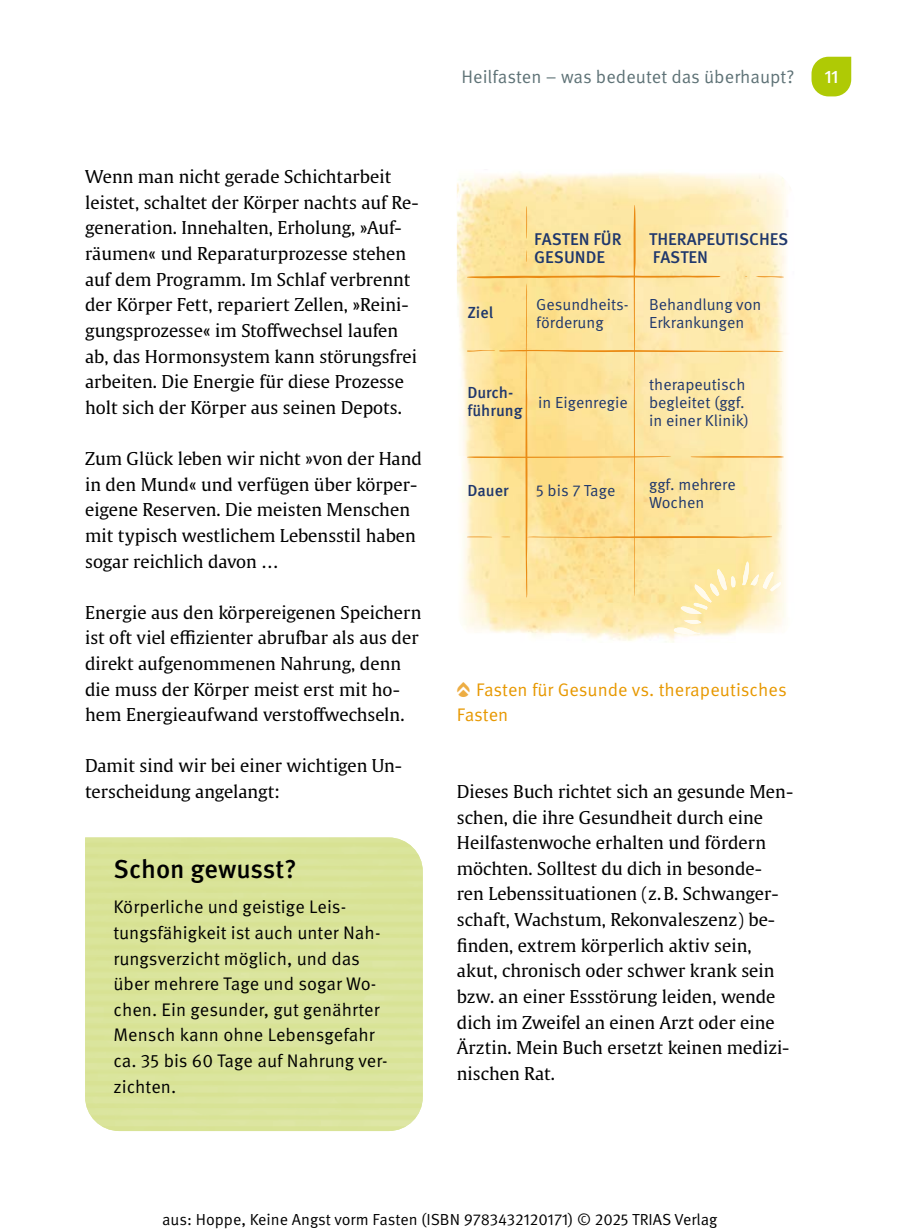
<style>
.page{position:relative;width:908px;height:1231px;background:#fff}
.page>*{position:absolute;margin:0;border:0;box-sizing:border-box;transform-origin:0 0}
.t1{font:500 26px "Meta Pro";letter-spacing:-.005em;color:#000}
.t2{font:18.2px/25.6px "Meta Pro Norm";letter-spacing:.005em;color:#000}
.t3{font:18.2px/25.6px "Meta Pro Norm";color:#e79800}
.t4{font:18.2px "Meta Pro Norm";letter-spacing:.005em;color:#5e7276}
.t5{font:500 18.2px "Meta Pro";color:#fff}
.t6{font:17.6px/25.6px "Thieme Gulliver 2011";letter-spacing:.005em;color:#000}
.t7{font:500 17px/18px "Meta OT";color:#1f376c}
.t8{font:16px/18px "Meta OT Norm";color:#1f376c}
.t9{font:16px "Meta Pro Norm";color:#000}
.t10{font:500 16px/18px "Meta OT";color:#1f376c}
.s1{font-family:"MVS Buttons 2012";font-size:16.6px;color:#edad43}
</style>
<div class="page">
<img style="left:456px;top:172px;width:331px;height:470px">
<img style="left:679px;top:606px;width:22px;height:7px">
<img style="left:694px;top:597px;width:17px;height:5px">
<img style="left:693px;top:603px;width:14px;height:6px">
<svg style="left:466px;top:201px;width:317px;height:396px;background:#fce49f"></svg>
<img style="left:683px;top:620px;width:17px;height:3px">
<img style="left:673px;top:627px;width:26px;height:7px">
<svg style="left:811px;top:57px;width:39px;height:39px;background:#b8d021"></svg>
<p class="t6" style="left:85px;top:163px;width:335px">Wenn man nicht gerade Schichtarbeit leistet, schaltet der Körper nachts auf Re&shy;generation. Innehalten, Erholung, »Auf&shy;räumen« und Reparaturprozesse stehen auf dem Programm. Im Schlaf verbrennt der Körper Fett, repariert Zellen, »Reini&shy;gungsprozesse« im Stoffwechsel laufen ab, das Hormonsystem kann störungsfrei arbeiten. Die Energie für diese Prozesse holt sich der Körper aus seinen Depots.</p>
<p class="t6" style="left:85px;top:445px;width:338px">Zum Glück leben wir nicht »von der Hand in den Mund« und verfügen über körper&shy;eigene Reserven. Die meisten Menschen mit typisch westlichem Lebensstil haben sogar reichlich davon …</p>
<p class="t6" style="left:85px;top:598px;width:338px">Energie aus den körpereigenen Speichern ist oft viel effizienter abrufbar als aus der direkt aufgenommenen Nahrung, denn die muss der Körper meist erst mit ho&shy;hem Energieaufwand verstoffwechseln.</p>
<p class="t6" style="left:85px;top:752px;width:318px">Damit sind wir bei einer wichtigen Un&shy;terscheidung angelangt:</p>
<h1 class="t1" style="left:113px;top:848px;width:184px">Schon gewusst?</h1>
<p class="t2" style="left:113px;top:892px;width:275px">Körperliche und geistige Leis&shy;tungsfähigkeit ist auch unter Nah&shy;rungsverzicht möglich, und das über mehrere Tage und sogar Wo&shy;chen. Ein gesunder, gut genährter<br>Mensch kann ohne Lebensgefahr ca. 35 bis 60 Tage auf Nahrung ver&shy;zichten.</p>
<p class="t4" style="left:461px;top:63px;width:334px">Heilfasten – was bedeutet das überhaupt?</p>
<p class="t5" style="left:824px;top:62px;width:15px">11</p>
<p class="t7" style="left:534px;top:230px;width:89px">FASTEN FÜR<br>GESUNDE</p>
<p class="t10" style="left:467px;top:304px;width:27px">Ziel</p>
<p class="t8" style="left:536px;top:296px;width:94px">Gesundheits&shy;förderung</p>
<p class="t10" style="left:467px;top:384px;width:57px">Durch&shy;führung</p>
<p class="t8" style="left:538px;top:394px;width:91px">in Eigenregie</p>
<p class="t10" style="left:467px;top:482px;width:43px">Dauer</p>
<p class="t8" style="left:536px;top:482px;width:81px">5 bis 7 Tage</p>
<p class="t7" style="left:648px;top:230px;width:141px">THERAPEUTISCHES<br>FASTEN</p>
<p class="t8" style="left:648px;top:296px;width:114px">Behandlung von<br>Erkrankungen</p>
<p class="t8" style="left:648px;top:376px;width:102px">therapeutisch begleitet (ggf. in einer Klinik)</p>
<p class="t8" style="left:648px;top:476px;width:88px">ggf. mehrere<br>Wochen</p>
<p class="t3" style="left:456px;top:675px;width:331px"><span class="s1">Ô</span> Fasten für Gesunde vs. therapeutisches<br>Fasten</p>
<p class="t6" style="left:456px;top:777px;width:338px">Dieses Buch richtet sich an gesunde Men&shy;schen, die ihre Gesundheit durch eine Heilfastenwoche erhalten und fördern möchten. Solltest du dich in besonde&shy;ren Lebenssituationen (z.B. Schwanger&shy;schaft, Wachstum, Rekonvaleszenz) be&shy;finden, extrem körperlich aktiv sein, akut, chronisch oder schwer krank sein bzw. an einer Essstörung leiden, wende dich im Zweifel an einen Arzt oder eine Ärztin. Mein Buch ersetzt keinen medizi&shy;nischen Rat.</p>
<p class="t9" style="left:162px;top:1207px;width:556px">aus: Hoppe, Keine Angst vorm Fasten (ISBN 9783432120171) © 2025 TRIAS Verlag</p>
</div>
